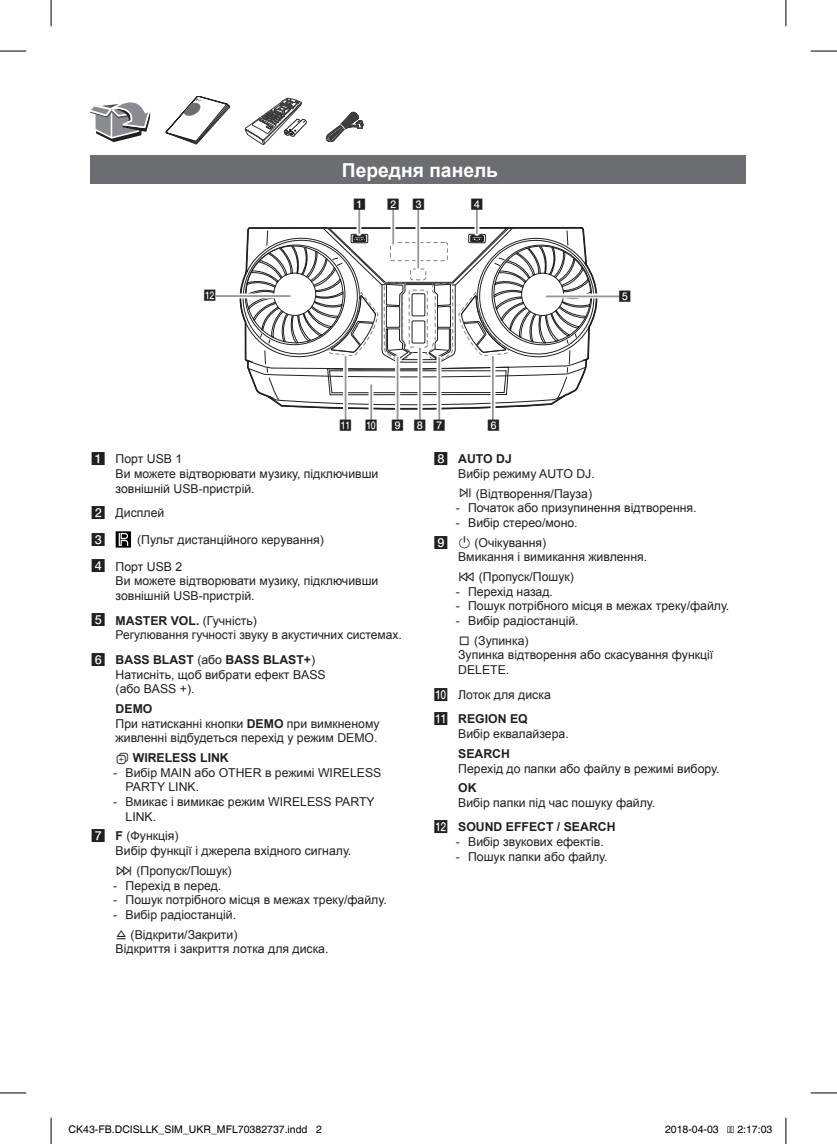
<style>
.page{position:relative;width:837px;height:1144px;background:#fff}
.page>*{position:absolute;margin:0;border:0;box-sizing:border-box;transform-origin:0 0}
.t1{font:700 19.25px "Arial";color:#fff}
.t2{font:12.25px/14.7px "Arial";color:#231f20}
.t3{font:700 12.25px "Arial";color:#231f20}
.t4{font:12.25px "UPSYS Boxed Number";color:#231f20}
.t5{font:10.5px "Helvetica";color:#000}
.t6{font:10.5px "UPSYS Boxed Number";color:#231f20}
.s1{font-family:"UPSYS Boxed Number"}
.s2{font-weight:700}
.s3{font-family:"UPSYS Font 2017 Basic";font-weight:400}
.s4{font-family:"UPSYS Font 2017 Basic"}
.s5{font-family:"UPSYS Common"}
</style>
<div class="page">
<div style="left:90px;top:155px;width:655px;height:29px;background:#6c6d70"></div>
<svg style="left:90px;top:102px;width:60px;height:40px"></svg>
<svg style="left:165px;top:96px;width:65px;height:48px"></svg>
<svg style="left:325px;top:111px;width:38px;height:32px"></svg>
<svg style="left:245px;top:98px;width:61px;height:47px"></svg>
<svg style="left:240px;top:209px;width:357px;height:201px"></svg>
<svg style="left:544px;top:294px;width:77px;height:5px"></svg>
<hr style="left:546px;top:295px;width:74px;height:2px;background:#939598">
<div style="left:214px;top:293px;width:78px;height:6px;background:#fff"></div>
<hr style="left:216px;top:295px;width:74px;height:2px;background:#939598">
<svg style="left:395px;top:355px;width:5px;height:66px"></svg>
<hr style="left:396px;top:357px;width:2px;height:63px;background:#939598">
<div style="left:343px;top:354px;width:5px;height:68px;background:#cdced0"></div>
<hr style="left:344px;top:356px;width:2px;height:65px;background:#939598">
<svg style="left:490px;top:354px;width:5px;height:67px"></svg>
<hr style="left:492px;top:356px;width:1px;height:65px;background:#939598">
<div style="left:368px;top:383px;width:5px;height:39px;background:#fff"></div>
<hr style="left:370px;top:384px;width:2px;height:37px;background:#939598">
<div style="left:390px;top:206px;width:5px;height:40px;background:#fff"></div>
<hr style="left:392px;top:208px;width:2px;height:37px;background:#939598">
<div style="left:415px;top:207px;width:5px;height:63px;background:#fff"></div>
<hr style="left:417px;top:209px;width:2px;height:59px;background:#939598">
<svg style="left:417px;top:346px;width:5px;height:75px"></svg>
<hr style="left:419px;top:348px;width:1px;height:72px;background:#939598">
<div style="left:436px;top:356px;width:5px;height:66px;background:#fff"></div>
<hr style="left:438px;top:357px;width:2px;height:63px;background:#939598">
<svg style="left:116px;top:531px;width:15px;height:17px"></svg>
<svg style="left:0;top:51px;width:26px;height:1px"></svg>
<svg style="left:810px;top:51px;width:26px;height:1px"></svg>
<svg style="left:0;top:1092px;width:26px;height:1px"></svg>
<svg style="left:810px;top:1092px;width:26px;height:1px"></svg>
<svg style="left:51px;top:0;width:1px;height:26px"></svg>
<svg style="left:51px;top:1118px;width:1px;height:26px"></svg>
<svg style="left:785px;top:0;width:1px;height:26px"></svg>
<svg style="left:785px;top:1118px;width:1px;height:26px"></svg>
<h1 class="t1" style="left:342px;top:157px;width:158px">Передня панель</h1>
<p class="t6" style="left:353px;top:198px;width:15px">A</p>
<p class="t6" style="left:470px;top:198px;width:14px">D</p>
<p class="t6" style="left:386px;top:198px;width:40px">B C</p>
<p class="t6" style="left:203px;top:290px;width:14px">L</p>
<p class="t6" style="left:618px;top:290px;width:14px">E</p>
<p class="t6" style="left:339px;top:419px;width:40px">K J</p>
<p class="t6" style="left:487px;top:419px;width:14px">F</p>
<p class="t6" style="left:391px;top:419px;width:56px">I HG</p>
<p class="t2" style="left:116px;top:452px;width:264px;text-indent:-25px"><span class="s1">A</span> Порт USB 1<br>Ви можете відтворювати музику, підключивши зовнішній USB-пристрій.</p>
<p class="t2" style="left:91px;top:506px;width:75px"><span class="s1">B</span> Дисплей</p>
<p class="t4" style="left:91px;top:533px;width:17px">C</p>
<p class="t2" style="left:91px;top:526px;width:234px;line-height:26.6px;text-indent:46px">(Пульт дистанційного керування)<br><span class="s1">D</span> Порт USB 2</p>
<p class="t2" style="left:116px;top:574px;width:264px">Ви можете відтворювати музику, підключивши зовнішній USB-пристрій.</p>
<p class="t2" style="left:116px;top:613px;width:287px;text-indent:-25px"><span class="s1">E</span> <span class="s2">MASTER VOL.</span> (Гучність)<br>Регулювання гучності звуку в акустичних системах.</p>
<p class="t2" style="left:116px;top:652px;width:211px;text-indent:-25px"><span class="s1">F</span> <span class="s2">BASS BLAST</span> (або <span class="s2">BASS BLAST+</span>)<br>Натисніть, щоб вибрати ефект BASS (або BASS +).</p>
<p class="t2" style="left:116px;top:701px;width:265px"><span class="s2">DEMO<br></span>При натисканні кнопки <span class="s2">DEMO</span> при вимкненому живленні відбудеться перехід у режим DEMO.</p>
<p class="t3" style="left:116px;top:749px;width:115px"><span class="s3">3</span> WIRELESS LINK</p>
<p class="t2" style="left:125px;top:765px;width:257px;text-indent:-12px">- Вибір MAIN або OTHER в режимі WIRELESS<br>PARTY LINK.</p>
<p class="t2" style="left:125px;top:794px;width:251px;text-indent:-12px">- Вмикає і вимикає режим WIRELESS PARTY<br>LINK.</p>
<p class="t2" style="left:116px;top:829px;width:237px;text-indent:-25px"><span class="s1">G</span> <span class="s2">F</span> (Функція)<br>Вибір функції і джерела вхідного сигналу.</p>
<p class="t2" style="left:116px;top:863px;width:117px"><span class="s4">V</span> (Пропуск/Пошук)</p>
<p class="t2" style="left:113px;top:878px;width:110px">- Перехід в перед.</p>
<p class="t2" style="left:113px;top:893px;width:275px">- Пошук потрібного місця в межах треку/файлу.</p>
<p class="t2" style="left:113px;top:905px;width:126px;line-height:19.6px">- Вибір радіостанцій.<br><span class="s4">B</span> (Відкрити/Закрити)</p>
<p class="t2" style="left:116px;top:942px;width:214px">Відкриття і закриття лотка для диска.</p>
<p class="t2" style="left:458px;top:452px;width:138px;text-indent:-25px"><span class="s1">H</span> <span class="s2">AUTO DJ<br></span>Вибір режиму AUTO DJ.</p>
<p class="t2" style="left:458px;top:486px;width:135px"><span class="s4">N</span> (Відтворення/Пауза)</p>
<p class="t2" style="left:455px;top:501px;width:242px">- Початок або призупинення відтворення.</p>
<p class="t2" style="left:433px;top:513px;width:146px;line-height:19.6px;text-indent:22px">- Вибір стерео/моно.<br><span class="s1">I</span> <span class="s5">1</span> (Очікування)</p>
<p class="t2" style="left:458px;top:547px;width:190px;line-height:19.6px">Вмикання і вимикання живлення.<br><span class="s4">C</span> (Пропуск/Пошук)</p>
<p class="t2" style="left:455px;top:584px;width:99px">- Перехід назад.</p>
<p class="t2" style="left:455px;top:599px;width:275px">- Пошук потрібного місця в межах треку/файлу.</p>
<p class="t2" style="left:455px;top:611px;width:124px;line-height:19.6px">- Вибір радіостанцій.<br><span class="s4">Z</span> (Зупинка)</p>
<p class="t2" style="left:458px;top:648px;width:256px">Зупинка відтворення або скасування функції<br>DELETE.</p>
<p class="t2" style="left:433px;top:682px;width:119px;line-height:24.7px"><span class="s1">J</span> Лоток для диска<br><span class="s1">K</span> <span class="s2">REGION EQ</span></p>
<p class="t2" style="left:458px;top:727px;width:112px">Вибір еквалайзера.</p>
<p class="t3" style="left:458px;top:745px;width:53px">SEARCH</p>
<p class="t2" style="left:458px;top:761px;width:263px">Перехід до папки або файлу в режимі вибору.</p>
<p class="t3" style="left:458px;top:780px;width:20px">OK</p>
<p class="t2" style="left:433px;top:790px;width:223px;line-height:24.7px;text-indent:25px">Вибір папки під час пошуку файлу.<br><span class="s1">L</span> <span class="s2">SOUND EFFECT / SEARCH</span></p>
<p class="t2" style="left:455px;top:835px;width:149px">- Вибір звукових ефектів.</p>
<p class="t2" style="left:455px;top:849px;width:153px">- Пошук папки або файлу.</p>
<p class="t5" style="left:69px;top:1124px;width:255px">CK43-FB.DCISLLK_SIM_UKR_MFL70382737.indd 2</p>
<p class="t5" style="left:664px;top:1124px;width:55px">2018-04-03</p>
<p class="t5" style="left:737px;top:1124px;width:37px">2:17:03</p>
</div>
